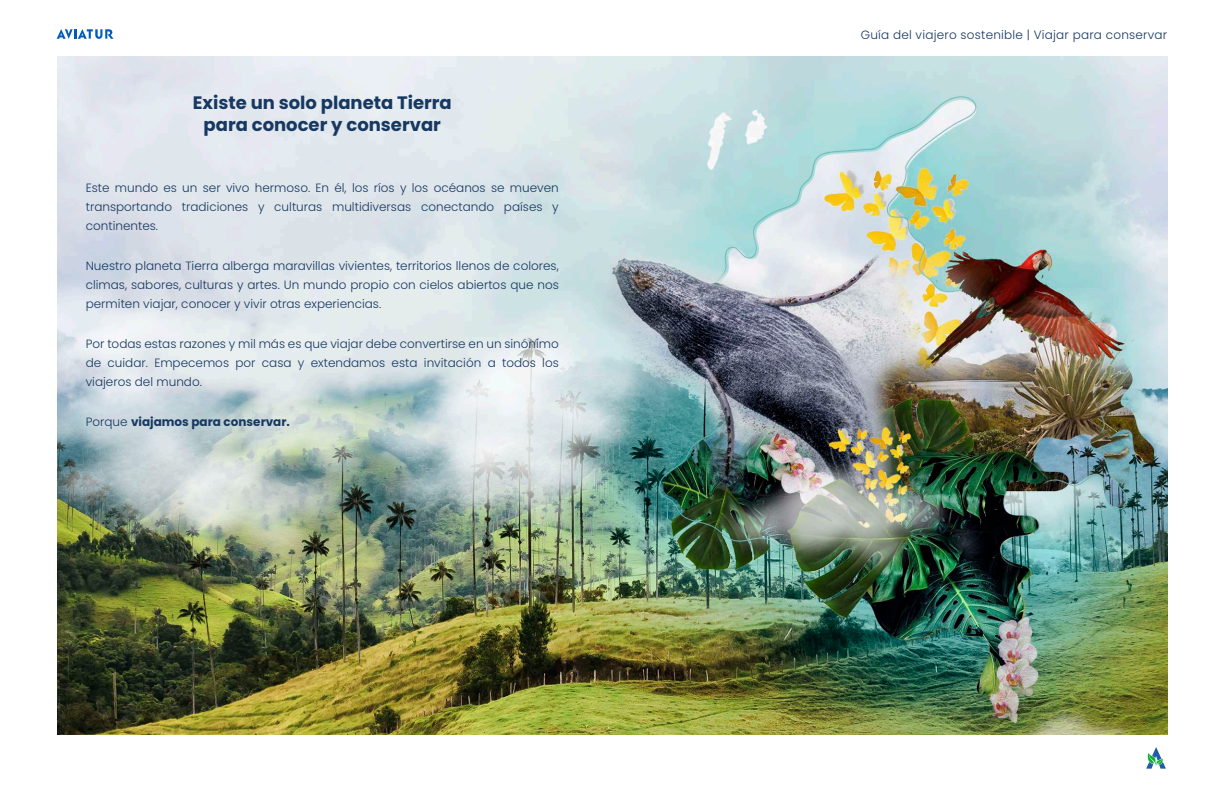
<style>
.page{position:relative;width:1224px;height:791px;background:#fff}
.page>*{position:absolute;margin:0;border:0;box-sizing:border-box;transform-origin:0 0}
.t1{font:700 18px/21.6px "Poppins";color:#173861;text-align:center}
.t2{font:300 12px/19px "Poppins";color:#173861;text-align:justify}
.t3{font:300 12px "Poppins";letter-spacing:.02em;color:#173861}
.t4{font:700 12px "Poppins";color:#173861}
.s1{font-weight:300}
</style>
<div class="page">
<img style="left:57px;top:57px;width:1110px;height:677px">
<svg style="left:57px;top:29px;width:57px;height:10px"></svg>
<svg style="left:1146px;top:747px;width:20px;height:22px"></svg>
<h1 class="t1" style="left:193px;top:92px;width:261px">Existe un solo planeta Tierra para conocer y conservar</h1>
<p class="t2" style="left:86px;top:178px;width:475px">Este mundo es un ser vivo hermoso. En él, los ríos y los océanos se mueven transportando tradiciones y culturas multidiversas conectando países y continentes.</p>
<p class="t2" style="left:86px;top:256px;width:475px">Nuestro planeta Tierra alberga maravillas vivientes, territorios llenos de colores, climas, sabores, culturas y artes. Un mundo propio con cielos abiertos que nos permiten viajar, conocer y vivir otras experiencias.</p>
<p class="t2" style="left:86px;top:334px;width:475px">Por todas estas razones y mil más es que viajar debe convertirse en un sinónimo de cuidar. Empecemos por casa y extendamos esta invitación a todos los viajeros del mundo.</p>
<p class="t4" style="left:86px;top:414px;width:206px"><span class="s1">Porque</span> viajamos para conservar.</p>
<p class="t3" style="left:861px;top:28px;width:308px">Guía del viajero sostenible | Viajar para conservar</p>
</div>
